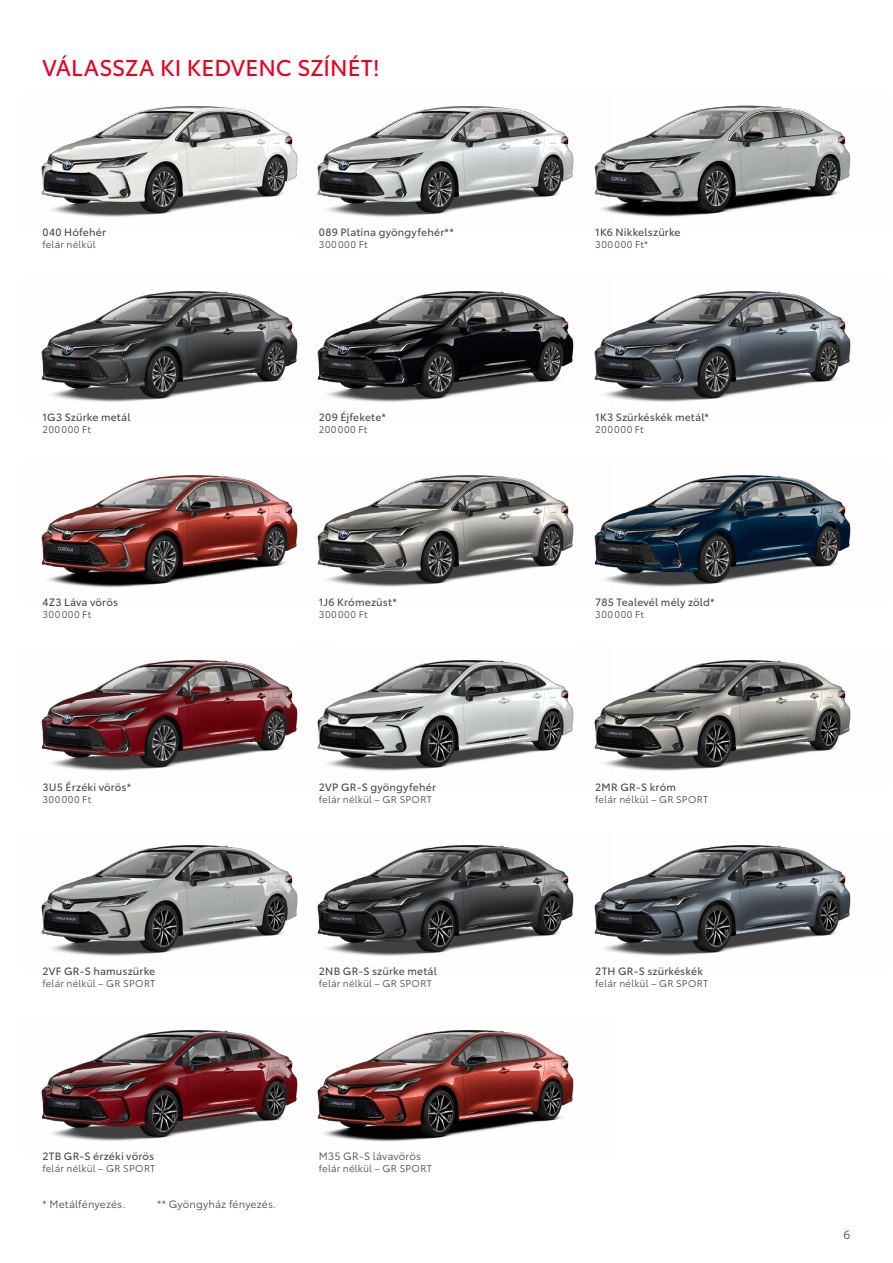
<style>
.page{position:relative;width:893px;height:1263px;background:#fff}
.page>*{position:absolute;margin:0;border:0;box-sizing:border-box;transform-origin:0 0}
.t1{font:22.5px "Toyota Type";color:#e3001f}
.t2{font:12px "Toyota Type";color:#494948}
.t3{font:10.5px "Toyota Type";letter-spacing:.015em;color:#494948}
.t4{font:10.5px "Toyota Type";letter-spacing:.01em;color:#494948}
.t5{font:9.75px "Toyota Type";letter-spacing:.02em;color:#494948}
.t6{font:9.75px "Toyota Type";letter-spacing:.055em;color:#494948}
</style>
<div class="page">
<img style="left:41px;top:475px;width:257px;height:113px">
<img style="left:41px;top:106px;width:257px;height:111px">
<img style="left:41px;top:291px;width:257px;height:111px">
<img style="left:41px;top:660px;width:257px;height:111px">
<img style="left:41px;top:1030px;width:257px;height:111px">
<img style="left:41px;top:845px;width:257px;height:111px">
<img style="left:317px;top:106px;width:257px;height:111px">
<img style="left:317px;top:475px;width:257px;height:112px">
<img style="left:317px;top:291px;width:257px;height:111px">
<img style="left:317px;top:845px;width:257px;height:111px">
<img style="left:317px;top:1030px;width:257px;height:112px">
<img style="left:317px;top:660px;width:257px;height:111px">
<img style="left:594px;top:475px;width:257px;height:112px">
<img style="left:594px;top:845px;width:257px;height:111px">
<img style="left:594px;top:291px;width:257px;height:111px">
<img style="left:594px;top:660px;width:257px;height:111px">
<img style="left:594px;top:105px;width:257px;height:112px">
<h1 class="t1" style="left:43px;top:51px;width:339px">VÁLASSZA KI KEDVENC SZÍNÉT!</h1>
<p class="t3" style="left:43px;top:225px;width:65px">040 Hófehér</p>
<p class="t5" style="left:43px;top:238px;width:55px">felár nélkül</p>
<p class="t3" style="left:319px;top:225px;width:136px">089 Platina gyöngyfehér**</p>
<p class="t6" style="left:319px;top:238px;width:50px">300000 Ft</p>
<p class="t3" style="left:595px;top:225px;width:87px">1K6 Nikkelszürke</p>
<p class="t6" style="left:595px;top:238px;width:54px">300000 Ft*</p>
<p class="t3" style="left:43px;top:409px;width:90px">1G3 Szürke metál</p>
<p class="t6" style="left:43px;top:422px;width:50px">200000 Ft</p>
<p class="t3" style="left:319px;top:409px;width:68px">209 Éjfekete*</p>
<p class="t6" style="left:319px;top:422px;width:50px">200000 Ft</p>
<p class="t3" style="left:595px;top:409px;width:115px">1K3 Szürkéskék metál*</p>
<p class="t6" style="left:595px;top:422px;width:50px">200000 Ft</p>
<p class="t3" style="left:43px;top:594px;width:77px">4Z3 Láva vörös</p>
<p class="t6" style="left:43px;top:607px;width:50px">300000 Ft</p>
<p class="t3" style="left:319px;top:594px;width:79px">1J6 Krómezüst*</p>
<p class="t6" style="left:319px;top:607px;width:50px">300000 Ft</p>
<p class="t3" style="left:595px;top:594px;width:121px">785 Tealevél mély zöld*</p>
<p class="t6" style="left:595px;top:607px;width:50px">300000 Ft</p>
<p class="t3" style="left:43px;top:779px;width:90px">3U5 Érzéki vörös*</p>
<p class="t6" style="left:43px;top:792px;width:50px">300000 Ft</p>
<p class="t3" style="left:319px;top:779px;width:119px">2VP GR-S gyöngyfehér</p>
<p class="t5" style="left:319px;top:792px;width:114px">felár nélkül – GR SPORT</p>
<p class="t3" style="left:595px;top:779px;width:82px">2MR GR-S króm</p>
<p class="t5" style="left:595px;top:792px;width:114px">felár nélkül – GR SPORT</p>
<p class="t3" style="left:43px;top:963px;width:114px">2VF GR-S hamuszürke</p>
<p class="t5" style="left:43px;top:976px;width:114px">felár nélkül – GR SPORT</p>
<p class="t3" style="left:319px;top:963px;width:120px">2NB GR-S szürke metál</p>
<p class="t5" style="left:319px;top:976px;width:114px">felár nélkül – GR SPORT</p>
<p class="t3" style="left:595px;top:963px;width:109px">2TH GR-S szürkéskék</p>
<p class="t5" style="left:595px;top:976px;width:114px">felár nélkül – GR SPORT</p>
<p class="t3" style="left:43px;top:1148px;width:113px">2TB GR-S érzéki vörös</p>
<p class="t5" style="left:43px;top:1161px;width:114px">felár nélkül – GR SPORT</p>
<p class="t4" style="left:319px;top:1148px;width:104px">M35 GR-S lávavörös</p>
<p class="t5" style="left:319px;top:1161px;width:114px">felár nélkül – GR SPORT</p>
<p class="t4" style="left:43px;top:1196px;width:85px">* Metálfényezés.</p>
<p class="t4" style="left:157px;top:1196px;width:121px">** Gyöngyház fényezés.</p>
<p class="t2" style="left:843px;top:1226px;width:8px">6</p>
</div>
